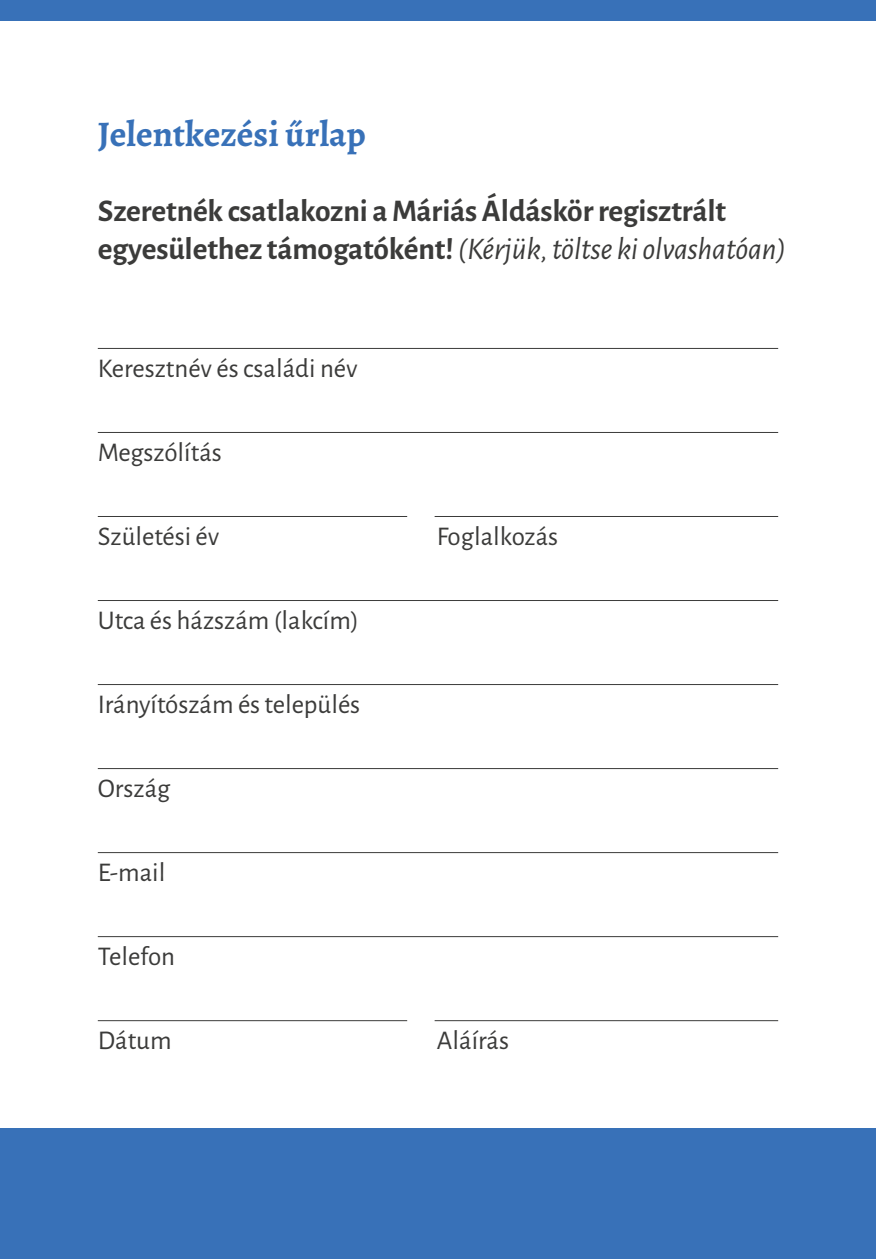
<style>
.page{position:relative;width:876px;height:1259px;background:#fff}
.page>*{position:absolute;margin:0;border:0;box-sizing:border-box;transform-origin:0 0}
.t1{font:700 36px "Alegreya";color:#3871b8}
.t2{font:700 31.5px/37.8px "Alegreya Sans";letter-spacing:-.005em;color:#3b3b3a}
.t3{font:27px "Alegreya Sans";color:#3b3b3a}
.s1{font-weight:400;font-style:italic}
</style>
<div class="page">
<div style="left:0;top:1129px;width:876px;height:130px;background:#3871b8"></div>
<div style="left:0;top:0;width:876px;height:20px;background:#3871b8"></div>
<hr style="left:98px;top:348px;width:680px;height:1px;background:#3b3b3a">
<hr style="left:98px;top:432px;width:680px;height:1px;background:#3b3b3a">
<hr style="left:98px;top:516px;width:309px;height:1px;background:#3b3b3a">
<hr style="left:435px;top:516px;width:343px;height:1px;background:#3b3b3a">
<hr style="left:98px;top:600px;width:680px;height:1px;background:#3b3b3a">
<hr style="left:98px;top:684px;width:680px;height:1px;background:#3b3b3a">
<hr style="left:98px;top:768px;width:680px;height:1px;background:#3b3b3a">
<hr style="left:98px;top:852px;width:680px;height:1px;background:#3b3b3a">
<hr style="left:98px;top:936px;width:680px;height:1px;background:#3b3b3a">
<hr style="left:98px;top:1020px;width:309px;height:1px;background:#3b3b3a">
<hr style="left:435px;top:1020px;width:343px;height:1px;background:#3b3b3a">
<h1 class="t1" style="left:98px;top:111px;width:270px">Jelentkezési űrlap</h1>
<p class="t2" style="left:98px;top:190px;width:689px">Szeretnék csatlakozni a Máriás Áldáskör regisztrált egyesülethez támogatóként! <span class="s1">(Kérjük, töltse ki olvashatóan)</span></p>
<p class="t3" style="left:98px;top:350px;width:261px">Keresztnév és családi név</p>
<p class="t3" style="left:98px;top:434px;width:126px">Megszólítás</p>
<p class="t3" style="left:98px;top:518px;width:123px">Születési év</p>
<p class="t3" style="left:437px;top:518px;width:123px">Foglalkozás</p>
<p class="t3" style="left:98px;top:602px;width:262px">Utca és házszám (lakcím)</p>
<p class="t3" style="left:98px;top:686px;width:264px">Irányítószám és település</p>
<p class="t3" style="left:98px;top:770px;width:74px">Ország</p>
<p class="t3" style="left:98px;top:854px;width:69px">E-mail</p>
<p class="t3" style="left:98px;top:938px;width:79px">Telefon</p>
<p class="t3" style="left:98px;top:1022px;width:75px">Dátum</p>
<p class="t3" style="left:437px;top:1022px;width:74px">Aláírás</p>
</div>
